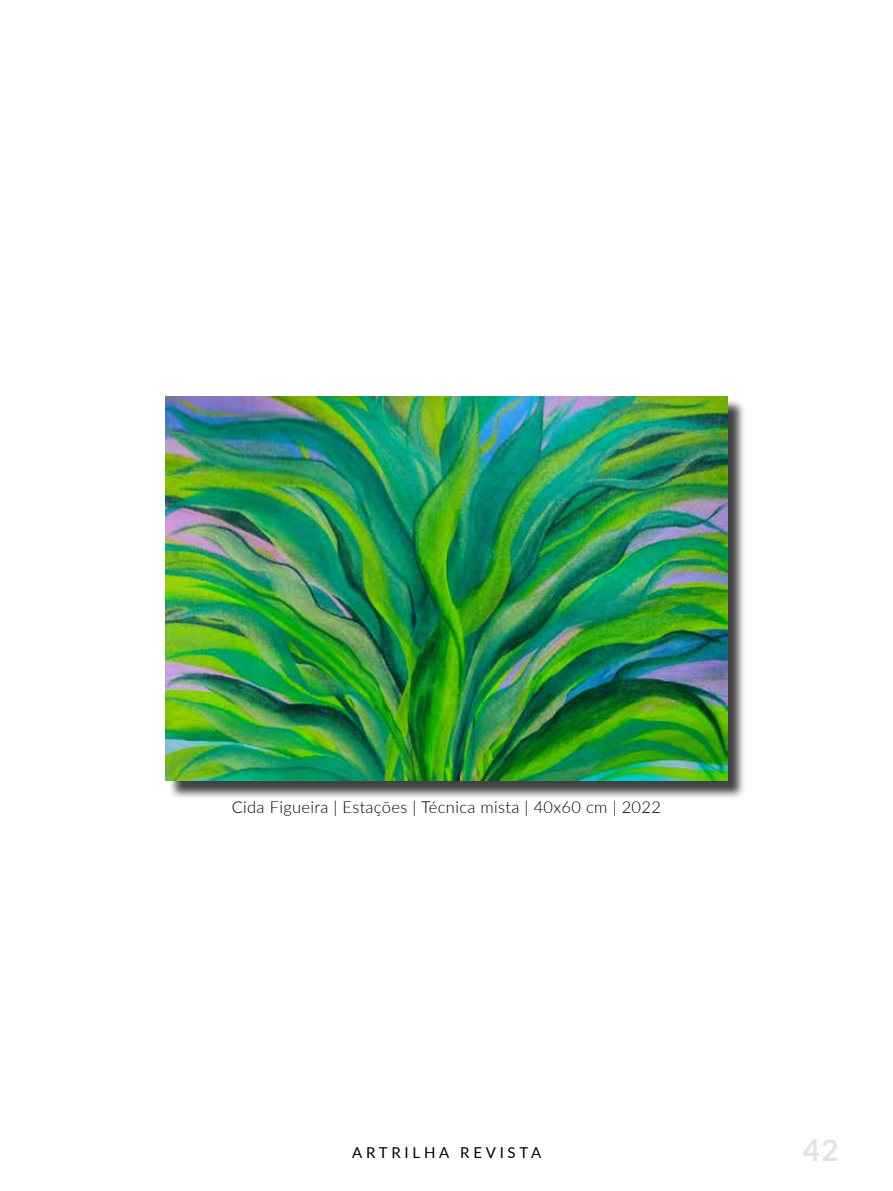
<style>
.page{position:relative;width:893px;height:1191px;background:#fff}
.page>*{position:absolute;margin:0;border:0;box-sizing:border-box;transform-origin:0 0}
.t1{font:700 30px "Lato";color:#e3e3e3}
.t2{font:300 16.5px "Lato";letter-spacing:.02em;color:#000}
.t3{font:15px "Lato";letter-spacing:.25em;color:#000}
</style>
<div class="page">
<div style="left:167px;top:398px;width:579px;height:401px;background:#000;opacity:.75"></div>
<img style="left:165px;top:396px;width:563px;height:384px">
<p class="t2" style="left:232px;top:795px;width:431px">Cida Figueira | Estações | Técnica mista | 40x60 cm | 2022</p>
<p class="t3" style="left:352px;top:1142px;width:191px">ARTRILHA REVISTA</p>
<h1 class="t1" style="left:803px;top:1128px;width:38px">42</h1>
</div>
